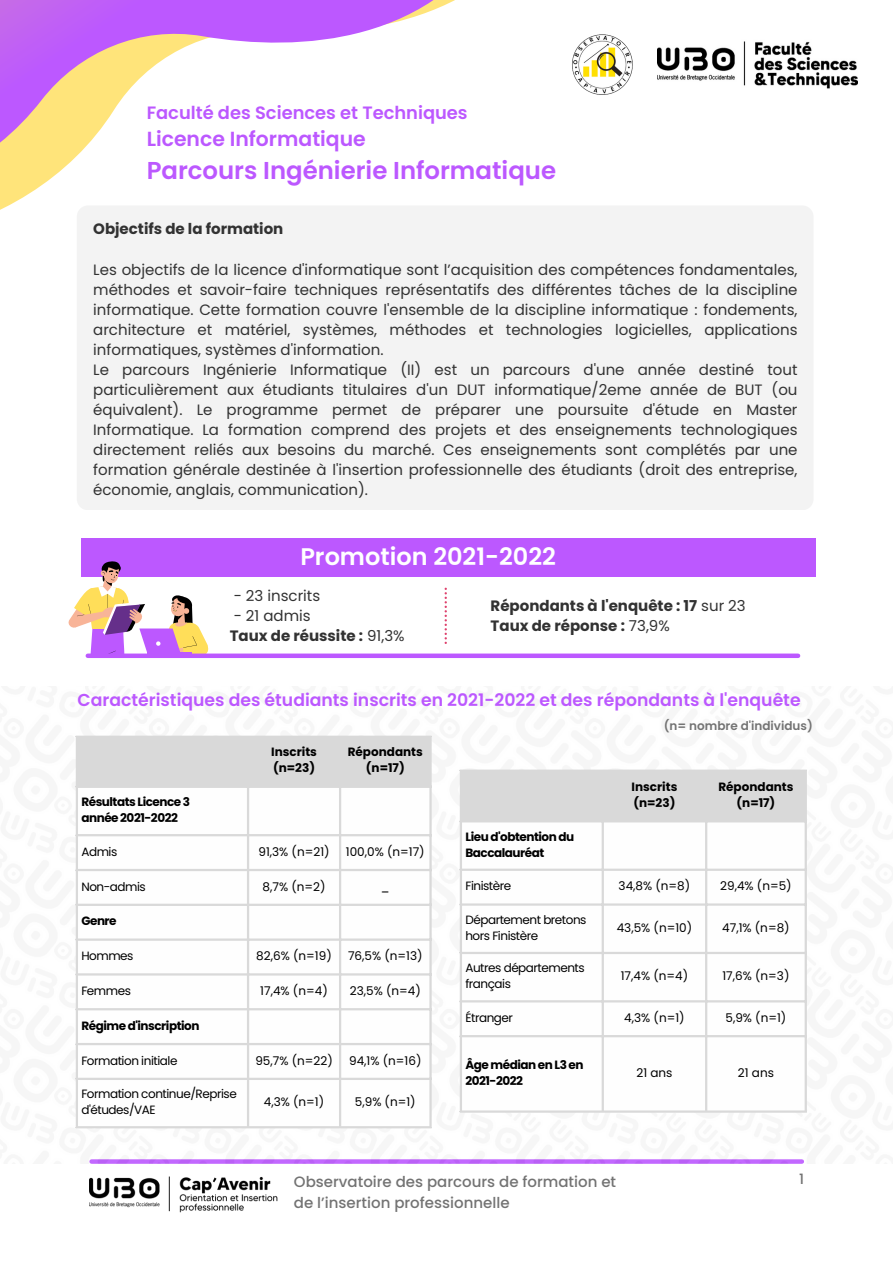
<style>
.page{position:relative;width:893px;height:1264px;background:#fff}
.page>*{position:absolute;margin:0;border:0;box-sizing:border-box;transform-origin:0 0}
.t1{font:600 24.45px "Poppins";color:#bc58ff}
.t2{font:600 24px "Poppins";color:#fff}
.t3{font:600 20.4px "Poppins";color:#bc58ff}
.t4{font:600 17.85px "Poppins";color:#bc58ff}
.t5{font:600 17.25px "Poppins";color:#bc58ff}
.t6{font:15px/20.1px "Poppins";color:#323232}
.t7{font:700 15px/20.2px "Poppins";color:#323232}
.t8{font:500 15px "Poppins";color:#737373}
.t9{font:500 14.25px "Poppins";color:#737373}
.t10{font:12px/16px "Poppins";letter-spacing:-.04em;color:#000}
.t11{font:700 12px/16px "Poppins";letter-spacing:-.04em;color:#000}
.t12{font:700 12px "Poppins";color:#000}
.t13{font:600 12px "Poppins";color:#737373}
.s1{font-weight:400}
</style>
<div class="page">
<svg style="left:0;top:0;width:455px;height:210px"></svg>
<img style="left:75px;top:735px;width:732px;height:428px">
<svg style="left:444px;top:587px;width:3px;height:57px"></svg>
<div style="left:81px;top:538px;width:735px;height:38px;background:#bc58ff"></div>
<svg style="left:68px;top:561px;width:140px;height:94px"></svg>
<div style="left:88px;top:653px;width:710px;height:5px;background:#bc58ff"></div>
<div style="left:78px;top:738px;width:351px;height:47px;background:#d9d9d9"></div>
<svg style="left:78px;top:788px;width:351px;height:338px"></svg>
<hr style="left:76px;top:738px;width:2px;height:388px;background:#d9d9d9">
<hr style="left:247px;top:738px;width:2px;height:388px;background:#d9d9d9">
<hr style="left:339px;top:738px;width:2px;height:388px;background:#d9d9d9">
<hr style="left:429px;top:738px;width:2px;height:388px;background:#d9d9d9">
<hr style="left:76px;top:735px;width:355px;height:3px;background:#d9d9d9">
<hr style="left:76px;top:785px;width:355px;height:3px;background:#d9d9d9">
<hr style="left:76px;top:834px;width:355px;height:2px;background:#d9d9d9">
<hr style="left:76px;top:868px;width:355px;height:3px;background:#d9d9d9">
<hr style="left:76px;top:903px;width:355px;height:3px;background:#d9d9d9">
<hr style="left:76px;top:938px;width:355px;height:2px;background:#d9d9d9">
<hr style="left:76px;top:973px;width:355px;height:2px;background:#d9d9d9">
<hr style="left:76px;top:1008px;width:355px;height:2px;background:#d9d9d9">
<hr style="left:76px;top:1042px;width:355px;height:3px;background:#d9d9d9">
<hr style="left:76px;top:1077px;width:355px;height:2px;background:#d9d9d9">
<hr style="left:76px;top:1126px;width:355px;height:2px;background:#d9d9d9">
<div style="left:462px;top:771px;width:342px;height:49px;background:#d9d9d9"></div>
<svg style="left:462px;top:822px;width:342px;height:288px"></svg>
<hr style="left:460px;top:771px;width:2px;height:339px;background:#d9d9d9">
<hr style="left:601px;top:771px;width:3px;height:339px;background:#d9d9d9">
<hr style="left:705px;top:771px;width:2px;height:339px;background:#d9d9d9">
<hr style="left:804px;top:771px;width:2px;height:339px;background:#d9d9d9">
<hr style="left:460px;top:769px;width:346px;height:2px;background:#d9d9d9">
<hr style="left:460px;top:820px;width:346px;height:2px;background:#d9d9d9">
<hr style="left:460px;top:868px;width:346px;height:2px;background:#d9d9d9">
<hr style="left:460px;top:903px;width:346px;height:2px;background:#d9d9d9">
<hr style="left:460px;top:951px;width:346px;height:3px;background:#d9d9d9">
<hr style="left:460px;top:1000px;width:346px;height:2px;background:#d9d9d9">
<hr style="left:460px;top:1035px;width:346px;height:2px;background:#d9d9d9">
<hr style="left:460px;top:1110px;width:346px;height:2px;background:#d9d9d9">
<img style="left:89px;top:1176px;width:188px;height:36px">
<div style="left:77px;top:205px;width:736px;height:305px;background:#f3f3f3;border-radius:11px"></div>
<img style="left:572px;top:34px;width:61px;height:61px">
<img style="left:657px;top:41px;width:200px;height:48px">
<p class="t4" style="left:147px;top:100px;width:322px">Faculté des Sciences et Techniques</p>
<p class="t3" style="left:147px;top:125px;width:220px">Licence Informatique</p>
<p class="t1" style="left:147px;top:153px;width:411px">Parcours Ingénierie Informatique</p>
<p class="t7" style="left:93px;top:219px;width:192px">Objectifs de la formation</p>
<p class="t6" style="left:93px;top:259px;width:705px">Les objectifs de la licence d'informatique sont l’acquisition des compétences fondamentales, méthodes et savoir-faire techniques représentatifs des différentes tâches de la discipline informatique. Cette formation couvre l'ensemble de la discipline informatique : fondements, architecture et matériel, systèmes, méthodes et technologies logicielles, applications informatiques, systèmes d'information.<br>Le parcours Ingénierie Informatique (II) est un parcours d'une année destiné tout particulièrement aux étudiants titulaires d'un DUT informatique/2eme année de BUT (ou équivalent). Le programme permet de préparer une poursuite d'étude en Master Informatique. La formation comprend des projets et des enseignements technologiques directement reliés aux besoins du marché. Ces enseignements sont complétés par une formation générale destinée à l'insertion professionnelle des étudiants (droit des entreprise, économie, anglais, communication).</p>
<p class="t2" style="left:300px;top:539px;width:257px">Promotion 2021-2022</p>
<p class="t6" style="left:234px;top:585px;width:88px">- 23 inscrits</p>
<p class="t7" style="left:230px;top:605px;width:176px"><span class="s1">- 21 admis<br></span>Taux de réussite : <span class="s1">91,3%</span></p>
<p class="t7" style="left:490px;top:595px;width:257px">Répondants à l'enquête : 17 <span class="s1">sur 23<br></span>Taux de réponse : <span class="s1">73,9%</span></p>
<p class="t5" style="left:77px;top:687px;width:724px">Caractéristiques des étudiants inscrits en 2021-2022 et des répondants à l'enquête</p>
<p class="t13" style="left:663px;top:717px;width:151px">(n= nombre d'individus)</p>
<p class="t12" style="left:271px;top:743px;width:47px">Inscrits</p>
<p class="t11" style="left:273px;top:760px;width:44px">(n=23)</p>
<p class="t12" style="left:348px;top:743px;width:77px">Répondants</p>
<p class="t11" style="left:366px;top:760px;width:40px">(n=17)</p>
<h2 class="t11" style="left:81px;top:794px;width:110px">Résultats Licence 3</h2>
<h3 class="t11" style="left:81px;top:810px;width:98px">année 2021-2022</h3>
<h4 class="t10" style="left:81px;top:843px;width:37px">Admis</h4>
<h1 class="t10" style="left:258px;top:843px;width:73px">91,3% (n=21)</h1>
<p class="t10" style="left:346px;top:843px;width:80px">100,0% (n=17)</p>
<h4 class="t10" style="left:81px;top:878px;width:66px">Non-admis</h4>
<h4 class="t10" style="left:262px;top:878px;width:64px">8,7% (n=2)</h4>
<p class="t10" style="left:381px;top:878px;width:10px">_</p>
<h2 class="t11" style="left:81px;top:913px;width:37px">Genre</h2>
<p class="t10" style="left:81px;top:947px;width:54px">Hommes</p>
<p class="t10" style="left:256px;top:947px;width:77px">82,6% (n=19)</p>
<p class="t10" style="left:348px;top:947px;width:76px">76,5% (n=13)</p>
<p class="t10" style="left:81px;top:982px;width:51px">Femmes</p>
<p class="t10" style="left:260px;top:982px;width:69px">17,4% (n=4)</p>
<p class="t10" style="left:350px;top:982px;width:72px">23,5% (n=4)</p>
<p class="t11" style="left:81px;top:1017px;width:120px">Régime d'inscription</p>
<p class="t10" style="left:81px;top:1052px;width:98px">Formation initiale</p>
<p class="t10" style="left:255px;top:1052px;width:79px">95,7% (n=22)</p>
<p class="t10" style="left:349px;top:1052px;width:74px">94,1% (n=16)</p>
<p class="t10" style="left:81px;top:1086px;width:157px">Formation continue/Reprise d'études/VAE</p>
<p class="t10" style="left:264px;top:1094px;width:62px">4,3% (n=1)</p>
<p class="t10" style="left:355px;top:1094px;width:62px">5,9% (n=1)</p>
<p class="t12" style="left:631px;top:778px;width:47px">Inscrits</p>
<p class="t11" style="left:633px;top:795px;width:44px">(n=23)</p>
<p class="t12" style="left:718px;top:778px;width:77px">Répondants</p>
<p class="t11" style="left:736px;top:795px;width:40px">(n=17)</p>
<p class="t11" style="left:465px;top:828px;width:110px">Lieu d'obtention du<br>Baccalauréat</p>
<p class="t10" style="left:465px;top:878px;width:47px">Finistère</p>
<p class="t10" style="left:618px;top:878px;width:73px">34,8% (n=8)</p>
<p class="t10" style="left:720px;top:878px;width:73px">29,4% (n=5)</p>
<p class="t10" style="left:465px;top:911px;width:123px">Département bretons hors Finistère</p>
<p class="t10" style="left:616px;top:919px;width:77px">43,5% (n=10)</p>
<p class="t10" style="left:722px;top:919px;width:69px">47,1% (n=8)</p>
<p class="t10" style="left:465px;top:960px;width:121px">Autres départements français</p>
<p class="t10" style="left:620px;top:968px;width:69px">17,4% (n=4)</p>
<p class="t10" style="left:722px;top:968px;width:69px">17,6% (n=3)</p>
<p class="t10" style="left:465px;top:1009px;width:49px">Étranger</p>
<p class="t10" style="left:624px;top:1009px;width:62px">4,3% (n=1)</p>
<p class="t10" style="left:725px;top:1009px;width:62px">5,9% (n=1)</p>
<p class="t11" style="left:465px;top:1056px;width:120px">Âge médian en L3 en<br>2021-2022</p>
<p class="t10" style="left:636px;top:1064px;width:38px">21 ans</p>
<p class="t10" style="left:737px;top:1064px;width:38px">21 ans</p>
<p class="t8" style="left:294px;top:1171px;width:324px">Observatoire des parcours de formation et</p>
<p class="t9" style="left:799px;top:1169px;width:6px">1</p>
<p class="t8" style="left:294px;top:1191px;width:217px">de l’insertion professionnelle</p>
</div>
